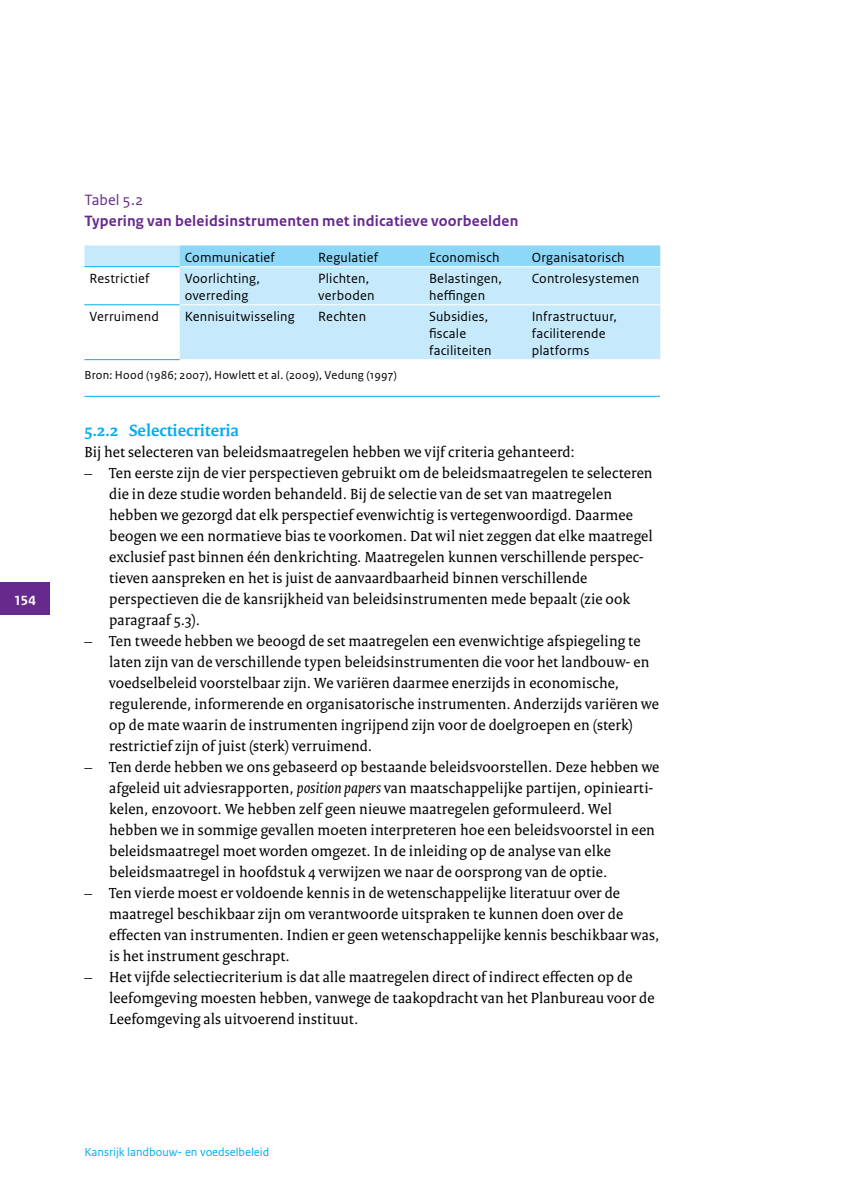
<style>
.page{position:relative;width:844px;height:1191px;background:#fff}
.page>*{position:absolute;margin:0;border:0;box-sizing:border-box;transform-origin:0 0}
.t1{font:700 17.5px "Rijksoverheid Serif";color:#00aeef}
.L1{font:15.75px/21px "Rijksoverheid Serif";letter-spacing:.01em;color:#000}
.P_H{font:15.75px "Rijksoverheid Serif";letter-spacing:.01em;color:#000}
.Caption_T{font:700 15.75px "Rijksoverheid Sans Text";letter-spacing:.015em;color:#66298c}
.Label_T{font:15.75px "Rijksoverheid Sans Text";letter-spacing:.01em;color:#66298c}
.P_T{font:14px/16.8px "Rijksoverheid Sans Text";letter-spacing:.015em;color:#000}
.H1_C_T{font:14px "Rijksoverheid Sans Text";letter-spacing:.015em;color:#000}
.H1_R_T{font:14px "Rijksoverheid Sans Text";letter-spacing:.015em;color:#000}
.t2{font:700 14px "Rijksoverheid Sans Text";color:#fff}
.Source_T{font:12.25px "Rijksoverheid Sans Text";letter-spacing:.02em;color:#000}
.t3{font:12.25px "Rijksoverheid Sans Text";color:#00aeef}
.s1{font-style:italic}
</style>
<div class="page">
<div style="left:0;top:582px;width:50px;height:33px;background:#66298c"></div>
<svg style="left:84px;top:245px;width:576px;height:114px;fill:#c6eafb"></svg>
<div style="left:180px;top:245px;width:480px;height:21px;background:#8dd7f8"></div>
<hr style="left:84px;top:304px;width:96px;height:1px;background:#00aeef">
<hr style="left:180px;top:304px;width:133px;height:1px;background:#fff">
<hr style="left:313px;top:304px;width:111px;height:1px;background:#fff">
<hr style="left:424px;top:304px;width:102px;height:1px;background:#fff">
<hr style="left:526px;top:304px;width:134px;height:1px;background:#fff">
<hr style="left:180px;top:266px;width:133px;height:1px;background:#fff">
<hr style="left:313px;top:266px;width:111px;height:1px;background:#fff">
<hr style="left:424px;top:266px;width:102px;height:1px;background:#fff">
<hr style="left:526px;top:266px;width:134px;height:1px;background:#fff">
<hr style="left:84px;top:266px;width:96px;height:1px;background:#00aeef">
<hr style="left:84px;top:359px;width:96px;height:1px;background:#00aeef">
<hr style="left:84px;top:396px;width:575px;height:1px;background:#00aeef">
<p class="t2" style="left:14px;top:592px;width:23px">154</p>
<p class="Label_T" style="left:84px;top:190px;width:60px">Tabel 5.2</p>
<p class="Caption_T" style="left:84px;top:212px;width:435px">Typering van beleidsinstrumenten met indicatieve voorbeelden</p>
<p class="H1_C_T" style="left:185px;top:249px;width:92px">Communicatief</p>
<p class="H1_C_T" style="left:318px;top:249px;width:61px">Regulatief</p>
<p class="H1_C_T" style="left:429px;top:249px;width:72px">Economisch</p>
<p class="H1_C_T" style="left:531px;top:249px;width:94px">Organisatorisch</p>
<p class="H1_R_T" style="left:89px;top:270px;width:62px">Restrictief</p>
<p class="P_T" style="left:185px;top:270px;width:77px">Voorlichting,</p>
<p class="P_T" style="left:185px;top:287px;width:65px">overreding</p>
<p class="P_T" style="left:318px;top:270px;width:58px">Plichten, verboden</p>
<p class="P_T" style="left:429px;top:270px;width:74px">Belastingen, heffingen</p>
<p class="P_T" style="left:531px;top:270px;width:109px">Controlesystemen</p>
<p class="H1_R_T" style="left:89px;top:308px;width:71px">Verruimend</p>
<p class="P_T" style="left:185px;top:308px;width:112px">Kennisuitwisseling</p>
<p class="P_T" style="left:318px;top:308px;width:49px">Rechten</p>
<p class="P_T" style="left:429px;top:308px;width:64px">Subsidies, fiscale faciliteiten</p>
<p class="P_T" style="left:531px;top:308px;width:87px">Infrastructuur, faciliterende</p>
<p class="P_T" style="left:531px;top:342px;width:59px">platforms</p>
<p class="Source_T" style="left:84px;top:368px;width:314px">Bron: Hood (1986; 2007), Howlett et al. (2009), Vedung (1997)</p>
<h3 class="t1" style="left:84px;top:419px;width:156px">5.2.2 Selectiecriteria</h3>
<p class="P_H" style="left:84px;top:442px;width:492px">Bij het selecteren van beleidsmaatregelen hebben we vijf criteria gehanteerd:</p>
<p class="L1" style="left:109px;top:462px;width:545px;text-indent:-25px">– Ten eerste zijn de vier perspectieven gebruikt om de beleidsmaatregelen te selecteren die in deze studie worden behandeld. Bij de selectie van de set van maatregelen hebben we gezorgd dat elk perspectief evenwichtig is vertegenwoordigd. Daarmee beogen we een normatieve bias te voorkomen. Dat wil niet zeggen dat elke maatregel exclusief past binnen één denkrichting. Maatregelen kunnen verschillende perspec&shy;tieven aanspreken en het is juist de aanvaardbaarheid binnen verschillende perspectieven die de kansrijkheid van beleidsinstrumenten mede bepaalt (zie ook paragraaf 5.3).</p>
<p class="L1" style="left:109px;top:630px;width:551px;text-indent:-25px">– Ten tweede hebben we beoogd de set maatregelen een evenwichtige afspiegeling te laten zijn van de verschillende typen beleidsinstrumenten die voor het landbouw- en voedselbeleid voorstelbaar zijn. We variëren daarmee enerzijds in economische, regulerende, informerende en organisatorische instrumenten. Anderzijds variëren we op de mate waarin de instrumenten ingrijpend zijn voor de doelgroepen en (sterk) restrictief zijn of juist (sterk) verruimend.</p>
<p class="L1" style="left:109px;top:756px;width:551px;text-indent:-25px">– Ten derde hebben we ons gebaseerd op bestaande beleidsvoorstellen. Deze hebben we afgeleid uit adviesrapporten, <span class="s1">position papers</span> van maatschappelijke partijen, opiniearti&shy;kelen, enzovoort. We hebben zelf geen nieuwe maatregelen geformuleerd. Wel hebben we in sommige gevallen moeten interpreteren hoe een beleidsvoorstel in een beleidsmaatregel moet worden omgezet. In de inleiding op de analyse van elke beleidsmaatregel in hoofdstuk 4 verwijzen we naar de oorsprong van de optie.</p>
<p class="L1" style="left:109px;top:882px;width:551px;text-indent:-25px">– Ten vierde moest er voldoende kennis in de wetenschappelijke literatuur over de maatregel beschikbaar zijn om verantwoorde uitspraken te kunnen doen over de effecten van instrumenten. Indien er geen wetenschappelijke kennis beschikbaar was, is het instrument geschrapt.</p>
<p class="L1" style="left:109px;top:966px;width:546px;text-indent:-25px">– Het vijfde selectiecriterium is dat alle maatregelen direct of indirect effecten op de leefomgeving moesten hebben, vanwege de taakopdracht van het Planbureau voor de<br>Leefomgeving als uitvoerend instituut.</p>
<p class="t3" style="left:84px;top:1145px;width:186px">Kansrijk landbouw- en voedselbeleid</p>
</div>
